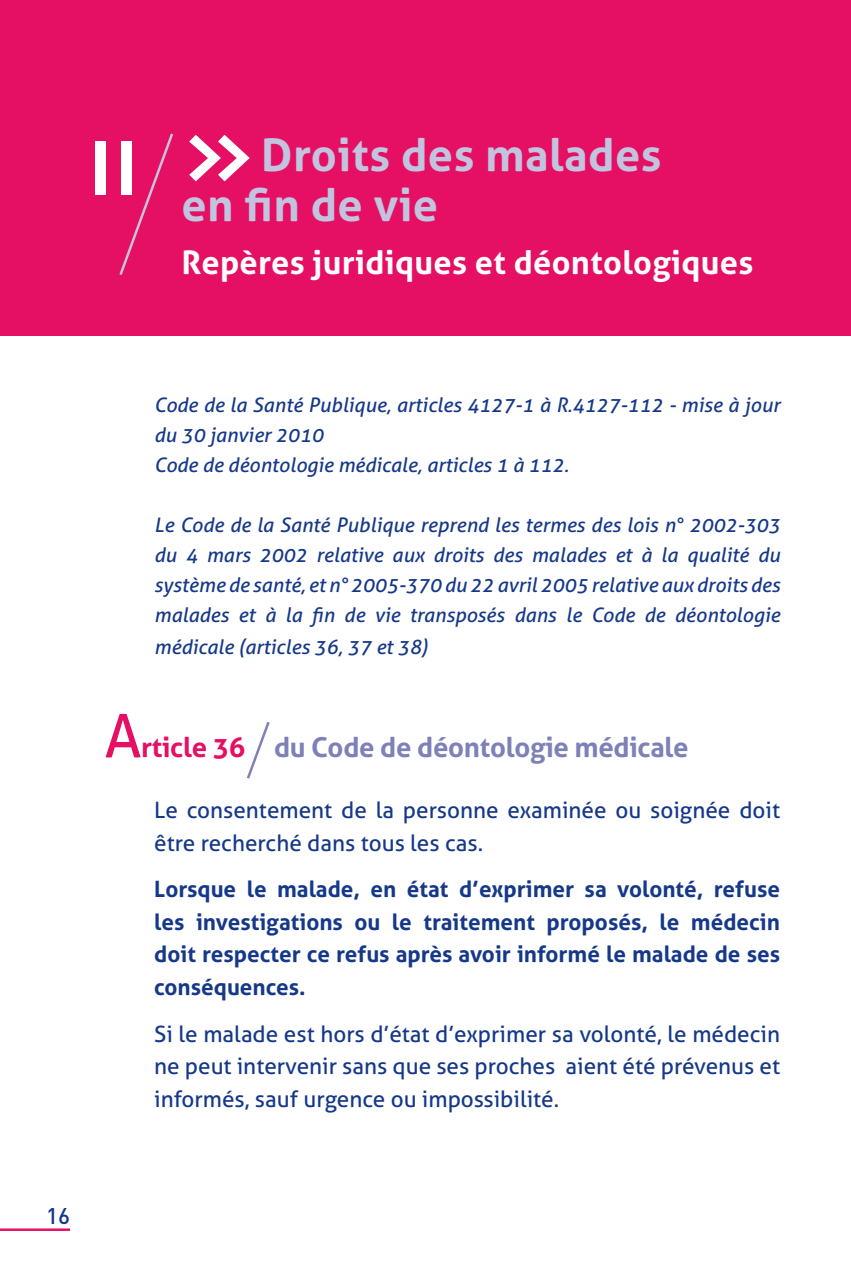
<style>
.page{position:relative;width:851px;height:1276px;background:#fff}
.page>*{position:absolute;margin:0;border:0;box-sizing:border-box;transform-origin:0 0}
.t1{font:700 75px "DIN";color:#fff}
.t2{font:700 45px/50px "Aller";letter-spacing:.01em;color:#c2c3de}
.t3{font:700 32.5px "Aller";letter-spacing:.01em;color:#fff}
.t4{font:700 27.5px "Aller";letter-spacing:-.01em;color:#7d81b7}
.t5{font:22.5px/32.5px "Aller";color:#153889}
.t6{font:700 22.5px/32.5px "Aller";color:#153889;text-align:justify}
.t7{font:500 22.5px "DIN";color:#153889}
.t8{font:italic 20px/30px "Aller";color:#153889}
.s1{font-weight:400;font-size:60px;color:#e50f63}
.s2{color:#e50f63}
</style>
<div class="page">
<hr style="left:0;top:1228px;width:70px;height:3px;background:#e50f63">
<div style="left:0;top:0;width:850px;height:335px;background:#e50f63"></div>
<svg style="left:119px;top:133px;width:55px;height:142px"></svg>
<svg style="left:247px;top:721px;width:23px;height:58px"></svg>
<svg style="left:189px;top:135px;width:61px;height:46px"></svg>
<h1 class="t1" style="left:89px;top:141px;width:50px">I I</h1>
<h2 class="t2" style="left:181px;top:131px;width:481px;text-indent:79px">Droits des malades en fin de vie</h2>
<h3 class="t3" style="left:181px;top:243px;width:573px">Repères juridiques et déontologiques</h3>
<p class="t8" style="left:154px;top:390px;width:627px">Code de la Santé Publique, articles 4127-1 à R.4127-112 - mise à jour du 30 janvier 2010<br>Code de déontologie médicale, articles 1 à 112.</p>
<p class="t8" style="left:154px;top:510px;width:627px;text-align:justify">Le Code de la Santé Publique reprend les termes des lois n° 2002-303 du 4 mars 2002 relative aux droits des malades et à la qualité du système de santé, et n° 2005-370 du 22 avril 2005 relative aux droits des malades et à la fin de vie transposés dans le Code de déontologie</p>
<p class="t8" style="left:154px;top:632px;width:275px">médicale (articles 36, 37 et 38)</p>
<h3 class="t4" style="left:105px;top:731px;width:585px"><span class="s1">A</span><span class="s2">rticle 36</span> du Code de déontologie médicale</h3>
<p class="t5" style="left:154px;top:794px;width:627px">Le consentement de la personne examinée ou soignée doit être recherché dans tous les cas.</p>
<p class="t6" style="left:154px;top:873px;width:627px">Lorsque le malade, en état d’exprimer sa volonté, refuse les investigations ou le traitement proposés, le médecin doit respecter ce refus après avoir informé le malade de ses conséquences.</p>
<p class="t5" style="left:154px;top:1017px;width:627px;text-align:justify">Si le malade est hors d’état d’exprimer sa volonté, le médecin ne peut intervenir sans que ses proches aient été prévenus et informés, sauf urgence ou impossibilité.</p>
<p class="t7" style="left:46px;top:1208px;width:25px">16</p>
</div>
